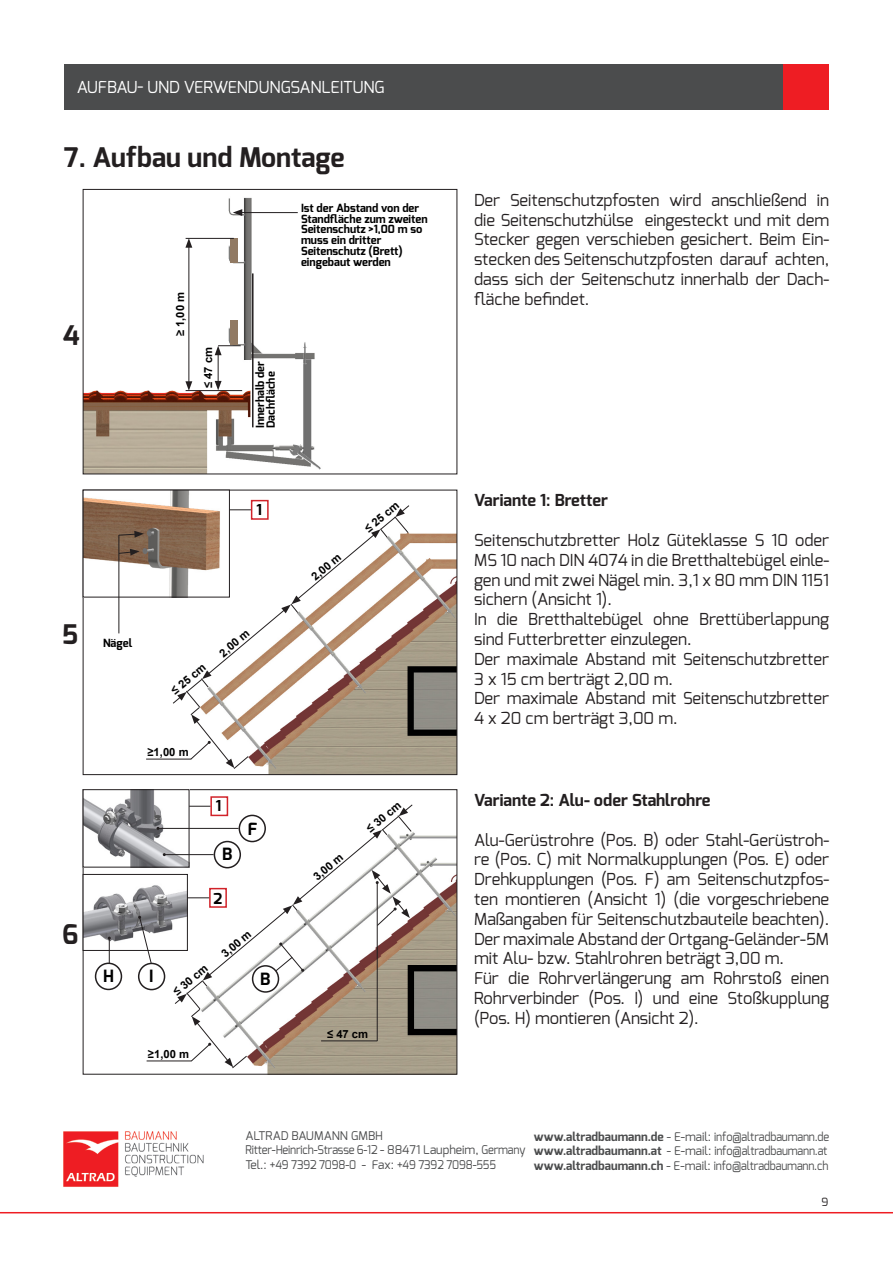
<style>
.page{position:relative;width:893px;height:1263px;background:#fff}
.page>*{position:absolute;margin:0;border:0;box-sizing:border-box;transform-origin:0 0}
.t1{font:700 27px "Exo";color:#231f20}
.t2{font:700 16.8px "Exo";color:#000}
.t3{font:16.5px/19.8px "Exo";color:#231f20}
.t4{font:700 16.5px "Exo";color:#231f20}
.t5{font:16.5px "Exo";letter-spacing:-.01em;color:#fff}
.t6{font:700 15px "Exo";color:#000}
.t7{font:12px/14.4px "Exo";letter-spacing:-.015em;color:#4b4c4d}
.t8{font:700 11.25px/10.8px "Exo";color:#000}
.t9{font:700 11.25px "Arial";color:#000}
.t10{font:11.25px "Exo";color:#231f20}
.s1{font-weight:700}
</style>
<div class="page">
<hr style="left:0;top:1212px;width:893px;height:1px;background:#ee1d23">
<img style="left:63px;top:1131px;width:140px;height:56px">
<div style="left:64px;top:64px;width:718px;height:45px;background:#4b4c4d"></div>
<div style="left:784px;top:64px;width:45px;height:45px;background:#ee1d23"></div>
<img style="left:85px;top:499px;width:370px;height:274px">
<img style="left:85px;top:791px;width:370px;height:281px">
<img style="left:85px;top:492px;width:143px;height:103px">
<div style="left:251px;top:500px;width:18px;height:20px;border:2px solid #d1232a"></div>
<img style="left:85px;top:791px;width:102px;height:74px">
<div style="left:83px;top:789px;width:106px;height:78px;border:1px solid #231f20"></div>
<div style="left:95px;top:962px;width:27px;height:28px;border:2px solid #231f20;border-radius:50%"></div>
<img style="left:85px;top:876px;width:89px;height:73px">
<div style="left:83px;top:874px;width:105px;height:77px;border:1px solid #231f20"></div>
<div style="left:210px;top:796px;width:18px;height:20px;border:2px solid #d1232a"></div>
<div style="left:138px;top:963px;width:27px;height:27px;border:2px solid #231f20;border-radius:50%"></div>
<hr style="left:158px;top:828px;width:81px;height:1px;background:#231f20">
<hr style="left:164px;top:854px;width:50px;height:1px;background:#231f20">
<svg style="left:108px;top:936px;width:3px;height:27px"></svg>
<svg style="left:138px;top:916px;width:14px;height:48px"></svg>
<svg style="left:118px;top:549px;width:22px;height:7px"></svg>
<svg style="left:118px;top:531px;width:26px;height:7px"></svg>
<hr style="left:119px;top:535px;width:1px;height:98px;background:#231f20">
<svg style="left:172px;top:504px;width:238px;height:266px"></svg>
<hr style="left:146px;top:759px;width:45px;height:1px;background:#231f20">
<hr style="left:147px;top:1060px;width:45px;height:1px;background:#231f20">
<svg style="left:174px;top:804px;width:239px;height:265px"></svg>
<img style="left:85px;top:197px;width:236px;height:275px">
<div style="left:83px;top:189px;width:374px;height:285px;border:1px solid #231f20"></div>
<hr style="left:252px;top:273px;width:2px;height:154px;background:#231f20">
<div style="left:230px;top:320px;width:7px;height:24px;background:#917a63"></div>
<div style="left:230px;top:238px;width:8px;height:24px;background:#917a63"></div>
<hr style="left:186px;top:390px;width:56px;height:1px;background:#231f20">
<hr style="left:186px;top:238px;width:48px;height:1px;background:#231f20">
<hr style="left:218px;top:353px;width:1px;height:30px;background:#231f20">
<svg style="left:215px;top:345px;width:26px;height:10px"></svg>
<svg style="left:215px;top:381px;width:7px;height:9px"></svg>
<hr style="left:188px;top:245px;width:1px;height:139px;background:#231f20">
<svg style="left:185px;top:238px;width:7px;height:10px"></svg>
<svg style="left:185px;top:381px;width:7px;height:10px"></svg>
<hr style="left:240px;top:212px;width:58px;height:1px;background:#231f20">
<svg style="left:233px;top:209px;width:9px;height:7px"></svg>
<p class="t5" style="left:77px;top:76px;width:309px">AUFBAU- UND VERWENDUNGSANLEITUNG</p>
<h1 class="t1" style="left:64px;top:139px;width:282px">7. Aufbau und Montage</h1>
<h1 class="t1" style="left:63px;top:318px;width:18px">4</h1>
<p class="t9" style="left:172px;top:336px;width:46px;rotate:-90deg">≥ 1,00 m</p>
<p class="t9" style="left:200px;top:388px;width:43px;rotate:-90deg">≤ 47 cm</p>
<p class="t8" style="left:301px;top:202px;width:128px">Ist der Abstand von der<br>Standfläche zum zweiten<br>Seitenschutz &gt;1,00 m so muss ein dritter<br>Seitenschutz (Brett) eingebaut werden</p>
<p class="t8" style="left:255px;top:428px;width:69px;rotate:-90deg">Innerhalb der<br>Dachfläche</p>
<p class="t6" style="left:256px;top:500px;width:7px">1</p>
<h1 class="t1" style="left:62px;top:617px;width:18px">5</h1>
<h1 class="t1" style="left:62px;top:917px;width:18px">6</h1>
<p class="t8" style="left:103px;top:637px;width:31px">Nägel</p>
<p class="t9" style="left:216px;top:648px;width:37px;rotate:-40deg">2,00 m</p>
<p class="t9" style="left:168px;top:686px;width:43px;rotate:-40deg">≤ 25 cm</p>
<p class="t2" style="left:103px;top:965px;width:12px">H</p>
<p class="t9" style="left:147px;top:744px;width:43px">≥1,00 m</p>
<p class="t6" style="left:216px;top:796px;width:7px">1</p>
<p class="t2" style="left:222px;top:843px;width:12px">B</p>
<p class="t6" style="left:214px;top:888px;width:10px">2</p>
<p class="t2" style="left:248px;top:818px;width:11px">F</p>
<p class="t9" style="left:218px;top:949px;width:37px;rotate:-40deg">3,00 m</p>
<p class="t2" style="left:149px;top:965px;width:6px">I</p>
<p class="t9" style="left:170px;top:986px;width:43px;rotate:-40deg">≤ 30 cm</p>
<p class="t9" style="left:148px;top:1046px;width:43px">≥1,00 m</p>
<p class="t2" style="left:260px;top:968px;width:12px">B</p>
<p class="t9" style="left:308px;top:571px;width:37px;rotate:-40deg">2,00 m</p>
<p class="t9" style="left:361px;top:524px;width:43px;rotate:-40deg">≤ 25 cm</p>
<p class="t9" style="left:310px;top:872px;width:37px;rotate:-40deg">3,00 m</p>
<p class="t9" style="left:363px;top:824px;width:43px;rotate:-40deg">≤ 30 cm</p>
<p class="t9" style="left:327px;top:1026px;width:43px">≤ 47 cm</p>
<p class="t3" style="left:474px;top:190px;width:357px;text-align:justify">Der Seitenschutzpfosten wird anschließend in die Seitenschutzhülse eingesteckt und mit dem Stecker gegen verschieben gesichert. Beim Ein&shy;stecken des Seitenschutzpfosten darauf achten, dass sich der Seitenschutz innerhalb der Dach&shy;fläche befindet.</p>
<p class="t4" style="left:474px;top:490px;width:135px">Variante 1: Bretter</p>
<p class="t3" style="left:474px;top:530px;width:357px">Seitenschutzbretter Holz Güteklasse S 10 oder MS 10 nach DIN 4074 in die Bretthaltebügel einle&shy;gen und mit zwei Nägel min. 3,1 x 80 mm DIN 1151 sichern (Ansicht 1).<br>In die Bretthaltebügel ohne Brettüberlappung sind Futterbretter einzulegen.<br>Der maximale Abstand mit Seitenschutzbretter 3 x 15 cm berträgt 2,00 m.<br>Der maximale Abstand mit Seitenschutzbretter 4 x 20 cm berträgt 3,00 m.</p>
<p class="t4" style="left:474px;top:789px;width:238px">Variante 2: Alu- oder Stahlrohre</p>
<p class="t3" style="left:474px;top:830px;width:357px">Alu-Gerüstrohre (Pos. B) oder Stahl-Gerüstroh&shy;re (Pos. C) mit Normalkupplungen (Pos. E) oder Drehkupplungen (Pos. F) am Seitenschutzpfos&shy;ten montieren (Ansicht 1) (die vorgeschriebene Maßangaben für Seitenschutzbauteile beachten).<br>Der maximale Abstand der Ortgang-Geländer-5M mit Alu- bzw. Stahlrohren beträgt 3,00 m.<br>Für die Rohrverlängerung am Rohrstoß einen Rohrverbinder (Pos. I) und eine Stoßkupplung (Pos. H) montieren (Ansicht 2).</p>
<p class="t7" style="left:245px;top:1128px;width:282px">ALTRAD BAUMANN GMBH<br>Ritter-Heinrich-Strasse 6-12 - 88471 Laupheim, Germany<br>Tel.: +49 7392 7098-0 - Fax: +49 7392 7098-555</p>
<p class="t7" style="left:534px;top:1129px;width:297px"><span class="s1">www.altradbaumann.de</span> - E-mail: info@altradbaumann.de <span class="s1">www.altradbaumann.at</span> - E-mail: info@altradbaumann.at <span class="s1">www.altradbaumann.ch</span> - E-mail: info@altradbaumann.ch</p>
<p class="t10" style="left:821px;top:1195px;width:9px">9</p>
</div>
